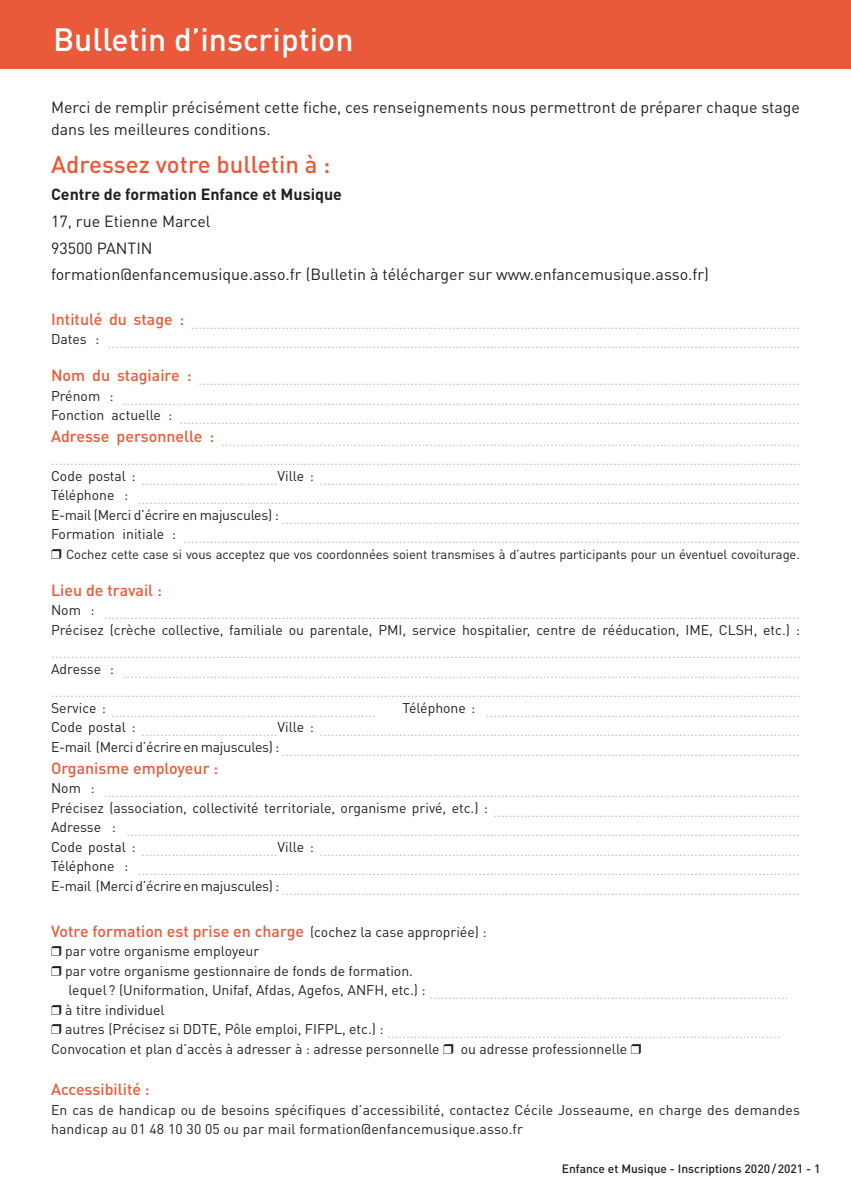
<style>
.page{position:relative;width:851px;height:1191px;background:#fff}
.page>*{position:absolute;margin:0;border:0;box-sizing:border-box;transform-origin:0 0}
.t1{font:500 32px "DINOT";color:#fff}
.t2{font:500 24px "DINOT";color:#e9593a}
.t3{font:16px/21.8px "DINOT";color:#231f20}
.t4{font:500 16px "DINOT";color:#e9593a}
.t5{font:700 16px "DINOT";color:#231f20}
.t6{font:14px/23.4px "DINOT";color:#bcbdc0}
.t7{font:14px "DINOT";letter-spacing:-.02em;color:#bcbdc0}
.t8{font:14px/19.4px "DINOT";color:#231f20}
.t9{font:13px "DINOT";letter-spacing:-.01em;color:#231f20}
.t10{font:500 12px "DINOT";color:#231f20}
.s1{color:#231f20}
.s2{font-weight:400;font-size:14px;color:#231f20}
</style>
<div class="page">
<div style="left:0;top:0;width:850px;height:68px;background:#e9593a"></div>
<p class="t1" style="left:53px;top:18px;width:302px">Bulletin d’inscription</p>
<p class="t3" style="left:51px;top:96px;width:750px">Merci de remplir précisément cette fiche, ces renseignements nous permettront de préparer chaque stage dans les meilleures conditions.</p>
<p class="t2" style="left:51px;top:148px;width:281px">Adressez votre bulletin à :</p>
<p class="t5" style="left:51px;top:183px;width:292px">Centre de formation Enfance et Musique</p>
<p class="t3" style="left:51px;top:209px;width:161px">17, rue Etienne Marcel</p>
<p class="t3" style="left:51px;top:236px;width:103px">93500 PANTIN</p>
<p class="t3" style="left:51px;top:263px;width:659px">formation@enfancemusique.asso.fr (Bulletin à télécharger sur www.enfancemusique.asso.fr)</p>
<p class="t6" style="left:51px;top:311px;width:750px"><sup>Intitulé</sup> <sup>du</sup> <sup>stage</sup> <sup>:</sup> .................................................................................................................................................................</p>
<p class="t6" style="left:51px;top:331px;width:750px"><sup>Dates</sup> <sup>:</sup> .......................................................................................................................................................................................</p>
<p class="t6" style="left:51px;top:368px;width:750px"><sup>Nom</sup> <sup>du</sup> <sup>stagiaire</sup> <sup>:</sup> ...............................................................................................................................................................</p>
<p class="t6" style="left:51px;top:387px;width:750px"><sup>Prénom</sup> <sup>:</sup> ...................................................................................................................................................................................</p>
<p class="t6" style="left:51px;top:407px;width:750px"><sup>Fonction</sup> <sup>actuelle</sup> <sup>:</sup> ....................................................................................................................................................................</p>
<p class="t6" style="left:51px;top:428px;width:750px"><sup>Adresse</sup> <sup>personnelle</sup> <sup>:</sup> .........................................................................................................................................................</p>
<p class="t6" style="left:51px;top:448px;width:751px">....................................................................................................................................................................................................</p>
<p class="t6" style="left:51px;top:467px;width:750px"><sup>Code</sup> <sup>postal</sup> <sup>:</sup> ....................................<sup>Ville</sup> <sup>:</sup> ...............................................................................................................................</p>
<p class="t6" style="left:51px;top:487px;width:750px"><sup>Téléphone</sup> <sup>:</sup> ...............................................................................................................................................................................</p>
<p class="t7" style="left:51px;top:509px;width:750px"><sup>E-mail</sup> <sup>(Merci</sup> <sup>d’écrire</sup> <sup>en</sup> <sup>majuscules)</sup> <sup>:</sup> .........................................................................................................................................</p>
<p class="t6" style="left:51px;top:526px;width:750px"><sup>Formation</sup> <sup>initiale</sup> <sup>:</sup> ...................................................................................................................................................................</p>
<p class="t9" style="left:51px;top:545px;width:750px">❒ Cochez cette case si vous acceptez que vos coordonnées soient transmises à d’autres participants pour un éventuel covoiturage.</p>
<p class="t4" style="left:51px;top:579px;width:112px">Lieu de travail :</p>
<p class="t6" style="left:51px;top:602px;width:750px"><sup>Nom</sup> <sup>:</sup> ........................................................................................................................................................................................</p>
<p class="t6" style="left:51px;top:617px;width:751px"><span class="s1">Précisez (crèche collective, familiale ou parentale, PMI, service hospitalier, centre de rééducation, IME, CLSH, etc.) : </span>..........................................................................................................................................................................................</p>
<p class="t6" style="left:51px;top:660px;width:750px"><sup>Adresse</sup> <sup>:</sup> ...................................................................................................................................................................................</p>
<p class="t6" style="left:51px;top:680px;width:751px">....................................................................................................................................................................................................</p>
<p class="t6" style="left:51px;top:699px;width:326px"><sup>Service</sup> <sup>:</sup> ......................................................................</p>
<p class="t6" style="left:402px;top:699px;width:399px"><sup>Téléphone</sup> <sup>:</sup> ...................................................................................</p>
<p class="t6" style="left:51px;top:719px;width:750px"><sup>Code</sup> <sup>postal</sup> <sup>:</sup> ....................................<sup>Ville</sup> <sup>:</sup> ...............................................................................................................................</p>
<p class="t7" style="left:51px;top:741px;width:750px"><sup>E-mail</sup> <sup>(Merci</sup> <sup>d’écrire</sup> <sup>en</sup> <sup>majuscules)</sup> <sup>:</sup> .........................................................................................................................................</p>
<p class="t4" style="left:51px;top:757px;width:169px">Organisme employeur :</p>
<p class="t6" style="left:51px;top:779px;width:750px"><sup>Nom</sup> <sup>:</sup> ........................................................................................................................................................................................</p>
<p class="t6" style="left:51px;top:799px;width:750px"><sup>Précisez</sup> <sup>(association,</sup> <sup>collectivité</sup> <sup>territoriale,</sup> <sup>organisme</sup> <sup>privé,</sup> <sup>etc.)</sup> <sup>:</sup> .................................................................................</p>
<p class="t6" style="left:51px;top:818px;width:750px"><sup>Adresse</sup> <sup>:</sup> ..................................................................................................................................................................................</p>
<p class="t6" style="left:51px;top:838px;width:750px"><sup>Code</sup> <sup>postal</sup> <sup>:</sup> ....................................<sup>Ville</sup> <sup>:</sup> ...............................................................................................................................</p>
<p class="t6" style="left:51px;top:857px;width:750px"><sup>Téléphone</sup> <sup>:</sup> ...............................................................................................................................................................................</p>
<p class="t7" style="left:51px;top:880px;width:750px"><sup>E-mail</sup> <sup>(Merci</sup> <sup>d’écrire</sup> <sup>en</sup> <sup>majuscules)</sup> <sup>:</sup> .........................................................................................................................................</p>
<p class="t4" style="left:51px;top:920px;width:437px">Votre formation est prise en charge <span class="s2">(cochez la case appropriée) :</span></p>
<p class="t8" style="left:51px;top:941px;width:210px">❒ par votre organisme employeur</p>
<p class="t8" style="left:51px;top:960px;width:363px">❒ par votre organisme gestionnaire de fonds de formation.</p>
<p class="t6" style="left:68px;top:982px;width:721px"><sup>lequel</sup> <sup>?</sup> <sup>(Uniformation,</sup> <sup>Unifaf,</sup> <sup>Afdas,</sup> <sup>Agefos,</sup> <sup>ANFH,</sup> <sup>etc.)</sup> <sup>:</sup> ...............................................................................................</p>
<p class="t8" style="left:51px;top:999px;width:115px">❒ à titre individuel</p>
<p class="t6" style="left:51px;top:1021px;width:730px"><sup>❒</sup> <sup>autres</sup> <sup>(Précisez</sup> <sup>si</sup> <sup>DDTE,</sup> <sup>Pôle</sup> <sup>emploi,</sup> <sup>FIFPL,</sup> <sup>etc.)</sup> <sup>:</sup> ........................................................................................................</p>
<p class="t8" style="left:51px;top:1038px;width:591px">Convocation et plan d’accès à adresser à : adresse personnelle ❒ ou adresse professionnelle ❒</p>
<p class="t4" style="left:51px;top:1078px;width:100px">Accessibilité :</p>
<p class="t8" style="left:51px;top:1099px;width:750px">En cas de handicap ou de besoins spécifiques d’accessibilité, contactez Cécile Josseaume, en charge des demandes handicap au 01 48 10 30 05 ou par mail formation@enfancemusique.asso.fr</p>
<p class="t10" style="left:562px;top:1160px;width:260px">Enfance et Musique - Inscriptions 2020/2021 - 1</p>
</div>
